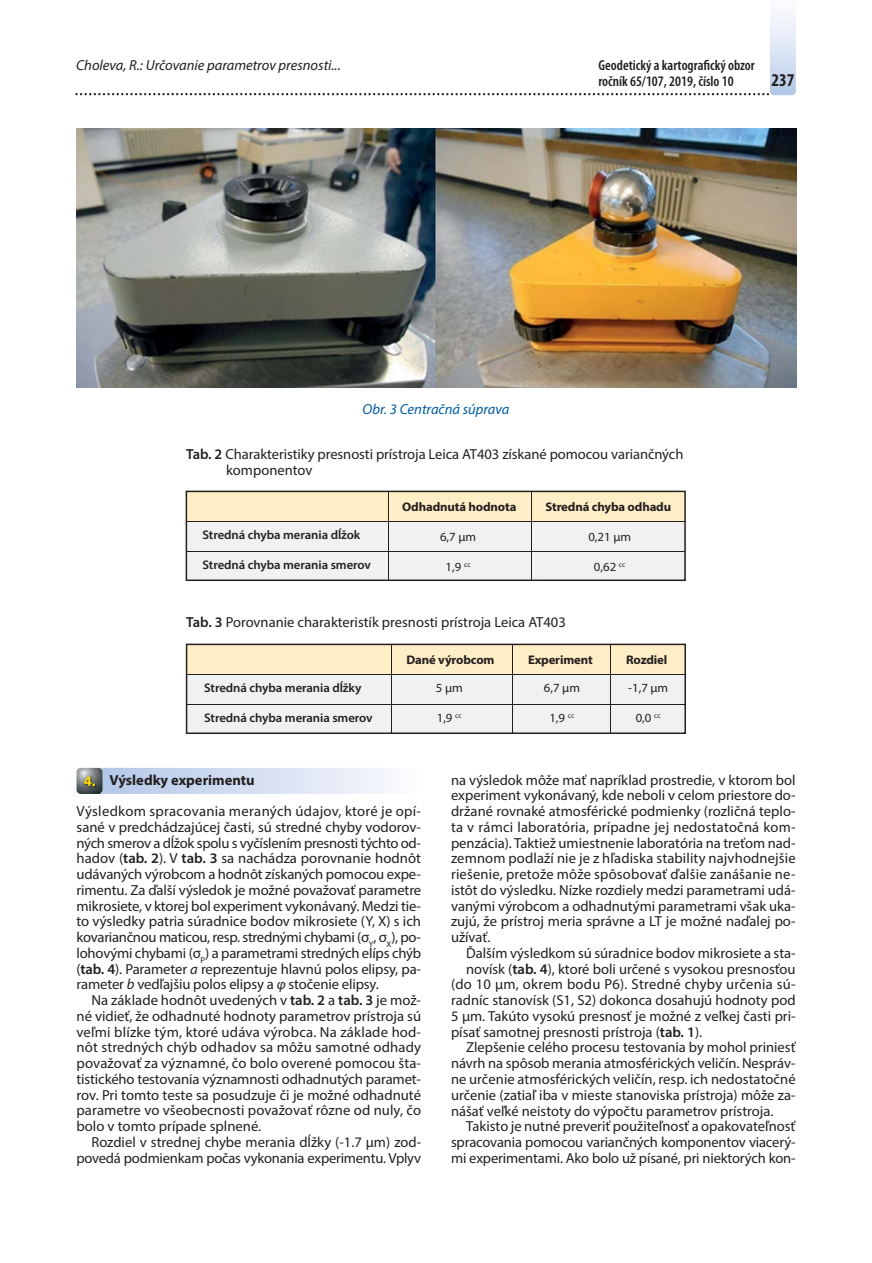
<style>
.page{position:relative;width:872px;height:1263px;background:#fff}
.page>*{position:absolute;margin:0;border:0;box-sizing:border-box;transform-origin:0 0}
.t1{font:700 condensed 18px "Myriad Pro";color:#231f20}
.t2{font:14.55px/15.8px "Myriad Pro";color:#231f20;text-align:justify}
.t3{font:600 condensed 14.55px/15.8px "Myriad Pro";color:#231f20}
.t4{font:14.55px "Myriad Pro";letter-spacing:.02em;color:#231f20}
.t5{font:italic 14.55px "Myriad Pro";color:#231f20}
.t6{font:italic 14.55px "Myriad Pro";color:#005da3}
.t7{font:700 14.55px "Myriad Pro";color:#231f20}
.t8{font:700 14.55px "Myriad Pro";color:#fd0}
.t9{font:600 12.45px "Myriad Pro";letter-spacing:-.005em;color:#231f20}
.t10{font:700 12.45px "Myriad Pro";letter-spacing:-.01em;color:#231f20}
.t11{font:12.45px "Myriad Pro";color:#231f20}
.s1{font-weight:600}
.s2{font-style:italic}
</style>
<div class="page">
<img style="left:75px;top:14px;width:722px;height:780px">
<p class="t5" style="left:76px;top:57px;width:266px">Choleva, R.: Určovanie parametrov presnosti...</p>
<p class="t3" style="left:598px;top:59px;width:158px">Geodetický a kartografický obzor ročník 65/107, 2019, číslo 10</p>
<p class="t1" style="left:771px;top:69px;width:25px">237</p>
<p class="t6" style="left:362px;top:400px;width:148px">Obr. 3 Centračná súprava</p>
<p class="t2" style="left:226px;top:448px;width:458px;text-indent:-40px"><span class="s1">Tab. 2</span> Charakteristiky presnosti prístroja Leica AT403 získané pomocou variančných komponentov</p>
<p class="t10" style="left:402px;top:499px;width:116px">Odhadnutá hodnota</p>
<p class="t9" style="left:202px;top:527px;width:159px">Stredná chyba merania dĺžok</p>
<p class="t9" style="left:202px;top:557px;width:170px">Stredná chyba merania smerov</p>
<p class="t10" style="left:545px;top:499px;width:127px">Stredná chyba odhadu</p>
<p class="t11" style="left:588px;top:532px;width:44px">0,21 μm</p>
<p class="t11" style="left:593px;top:562px;width:33px">0,62 <sup>cc</sup></p>
<p class="t11" style="left:440px;top:532px;width:38px">6,7 μm</p>
<p class="t11" style="left:445px;top:562px;width:27px">1,9 <sup>cc</sup></p>
<p class="t2" style="left:186px;top:616px;width:381px"><span class="s1">Tab. 3</span> Porovnanie charakteristík presnosti prístroja Leica AT403</p>
<p class="t10" style="left:406px;top:652px;width:90px">Dané výrobcom</p>
<p class="t9" style="left:204px;top:680px;width:159px">Stredná chyba merania dĺžky</p>
<p class="t9" style="left:204px;top:710px;width:170px">Stredná chyba merania smerov</p>
<p class="t10" style="left:528px;top:652px;width:66px">Experiment</p>
<p class="t11" style="left:543px;top:683px;width:38px">6,7 μm</p>
<p class="t11" style="left:549px;top:713px;width:27px">1,9 <sup>cc</sup></p>
<p class="t11" style="left:435px;top:683px;width:28px">5 μm</p>
<p class="t11" style="left:436px;top:713px;width:27px">1,9 <sup>cc</sup></p>
<p class="t10" style="left:626px;top:652px;width:43px">Rozdiel</p>
<p class="t11" style="left:628px;top:683px;width:42px">-1,7 μm</p>
<p class="t11" style="left:635px;top:713px;width:27px">0,0 <sup>cc</sup></p>
<p class="t7" style="left:109px;top:770px;width:147px">Výsledky experimentu</p>
<p class="t2" style="left:76px;top:804px;width:346px">Výsledkom spracovania meraných údajov, ktoré je opí&shy;sané v predchádzajúcej časti, sú stredné chyby vodorov&shy;ných smerov a dĺžok spolu s vyčíslením presnosti týchto od&shy;hadov (<span class="s1">tab. 2</span>). V <span class="s1">tab. 3</span> sa nachádza porovnanie hodnôt udávaných výrobcom a hodnôt získaných pomocou expe&shy;rimentu. Za ďalší výsledok je možné považovať parametre mikrosiete, v ktorej bol experiment vykonávaný. Medzi tie&shy;to výsledky patria súradnice bodov mikrosiete (Y, X) s ich kovariančnou maticou, resp. strednými chybami (σ<sub>Y</sub>, σ<sub>X</sub>), po&shy;lohovými chybami (σ<sub>P</sub>) a parametrami stredných elíps chýb (<span class="s1">tab. 4</span>). Parameter <span class="s2">a</span> reprezentuje hlavnú polos elipsy, pa&shy;rameter <span class="s2">b</span> vedľajšiu polos elipsy a <span class="s2">φ</span> stočenie elipsy.</p>
<p class="t2" style="left:76px;top:993px;width:346px;text-indent:15px">Na základe hodnôt uvedených v <span class="s1">tab. 2</span> a <span class="s1">tab. 3</span> je mož&shy;né vidieť, že odhadnuté hodnoty parametrov prístroja sú veľmi blízke tým, ktoré udáva výrobca. Na základe hod&shy;nôt stredných chýb odhadov sa môžu samotné odhady považovať za významné, čo bolo overené pomocou šta&shy;tistického testovania významnosti odhadnutých paramet&shy;rov. Pri tomto teste sa posudzuje či je možné odhadnuté parametre vo všeobecnosti považovať rôzne od nuly, čo bolo v tomto prípade splnené.</p>
<p class="t2" style="left:76px;top:1135px;width:346px;text-align:right">Rozdiel v strednej chybe merania dĺžky (-1.7 μm) zod&shy;povedá podmienkam počas vykonania experimentu. Vplyv</p>
<p class="t8" style="left:84px;top:772px;width:13px">4.</p>
<p class="t2" style="left:451px;top:773px;width:346px">na výsledok môže mať napríklad prostredie, v ktorom bol experiment vykonávaný, kde neboli v celom priestore do&shy;držané rovnaké atmosférické podmienky (rozličná teplo&shy;ta v rámci laboratória, prípadne jej nedostatočná kom&shy;penzácia). Taktiež umiestnenie laboratória na treťom nad&shy;zemnom podlaží nie je z hľadiska stability najvhodnejšie riešenie, pretože môže spôsobovať ďalšie zanášanie ne&shy;istôt do výsledku. Nízke rozdiely medzi parametrami udá&shy;vanými výrobcom a odhadnutými parametrami však uka&shy;zujú, že prístroj meria správne a LT je možné naďalej po&shy;užívať.</p>
<p class="t2" style="left:466px;top:946px;width:331px">Ďalším výsledkom sú súradnice bodov mikrosiete a sta-</p>
<p class="t2" style="left:466px;top:962px;width:331px">novísk (<span class="s1">tab. 4</span>), ktoré boli určené s vysokou presnosťou</p>
<p class="t4" style="left:451px;top:978px;width:346px">(do 10 μm, okrem bodu P6). Stredné chyby určenia sú-</p>
<p class="t2" style="left:451px;top:993px;width:346px">radníc stanovísk (S1, S2) dokonca dosahujú hodnoty pod</p>
<p class="t2" style="left:451px;top:1009px;width:346px">5 μm. Takúto vysokú presnosť je možné z veľkej časti pri-</p>
<p class="t2" style="left:451px;top:1025px;width:252px">písať samotnej presnosti prístroja (<span class="s1">tab. 1</span>).</p>
<p class="t2" style="left:466px;top:1041px;width:331px">Zlepšenie celého procesu testovania by mohol priniesť</p>
<p class="t2" style="left:451px;top:1056px;width:346px">návrh na spôsob merania atmosférických veličín. Nespráv-</p>
<p class="t2" style="left:451px;top:1072px;width:346px">ne určenie atmosférických veličín, resp. ich nedostatočné</p>
<p class="t2" style="left:451px;top:1088px;width:346px">určenie (zatiaľ iba v mieste stanoviska prístroja) môže za-</p>
<p class="t2" style="left:451px;top:1104px;width:324px">nášať veľké neistoty do výpočtu parametrov prístroja.</p>
<p class="t2" style="left:466px;top:1119px;width:331px">Takisto je nutné preveriť použiteľnosť a opakovateľnosť</p>
<p class="t2" style="left:451px;top:1135px;width:346px">spracovania pomocou variančných komponentov viacerý-</p>
<p class="t2" style="left:451px;top:1151px;width:346px">mi experimentami. Ako bolo už písané, pri niektorých kon-</p>
</div>
